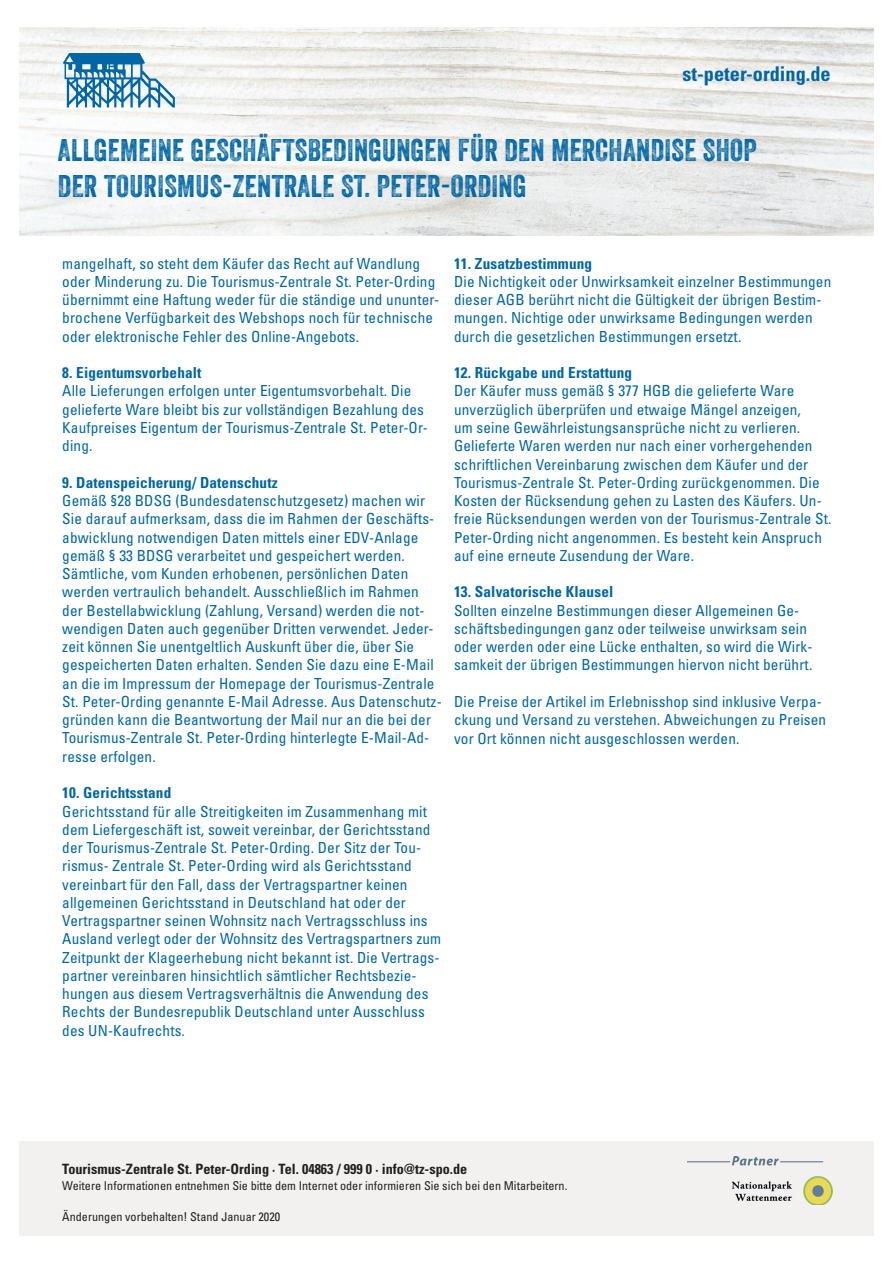
<style>
.page{position:relative;width:893px;height:1263px;background:#fff}
.page>*{position:absolute;margin:0;border:0;box-sizing:border-box;transform-origin:0 0}
.t1{font:30.45px/36.6px "Veneer Two";letter-spacing:.01em;color:#0166a5}
.t2{font:700 condensed 20.25px "Univers LT Std";color:#0166a5}
.t3{font:condensed 15.15px/18.3px "Univers LT Std";letter-spacing:.01em;color:#0166a5}
.t4{font:700 condensed 15.15px "Univers LT Std";letter-spacing:.01em;color:#0166a5}
.t5{font:700 condensed 14.25px "Univers LT Std";color:#231f20}
.t6{font:condensed 12.15px "Univers LT Std";color:#231f20}
</style>
<div class="page">
<div style="left:19px;top:1141px;width:854px;height:95px;background:#f2f1f0"></div>
<img style="left:19px;top:27px;width:854px;height:209px">
<img style="left:64px;top:53px;width:116px;height:56px">
<img style="left:688px;top:1156px;width:144px;height:49px">
<h2 class="t2" style="left:682px;top:64px;width:150px">st-peter-ording.de</h2>
<h1 class="t1" style="left:58px;top:136px;width:700px">ALLGEMEINE GESCHÄFTSBEDINGUNGEN FÜR DEN MERCHANDISE SHOP<br>DER TOURISMUS-ZENTRALE ST. PETER-ORDING</h1>
<p class="t3" style="left:62px;top:255px;width:378px">mangelhaft, so steht dem Käufer das Recht auf Wandlung oder Minderung zu. Die Tourismus-Zentrale St. Peter-Ording übernimmt eine Haftung weder für die ständige und ununter&shy;brochene Verfügbarkeit des Webshops noch für technische oder elektronische Fehler des Online-Angebots.</p>
<p class="t4" style="left:62px;top:366px;width:141px">8. Eigentumsvorbehalt</p>
<p class="t3" style="left:62px;top:383px;width:367px">Alle Lieferungen erfolgen unter Eigentumsvorbehalt. Die gelieferte Ware bleibt bis zur vollständigen Bezahlung des Kaufpreises Eigentum der Tourismus-Zentrale St. Peter-Or&shy;ding.</p>
<p class="t4" style="left:62px;top:475px;width:217px">9. Datenspeicherung/ Datenschutz</p>
<p class="t3" style="left:62px;top:492px;width:381px">Gemäß §28 BDSG (Bundesdatenschutzgesetz) machen wir Sie darauf aufmerksam, dass die im Rahmen der Geschäfts&shy;abwicklung notwendigen Daten mittels einer EDV-Anlage gemäß § 33 BDSG verarbeitet und gespeichert werden.<br>Sämtliche, vom Kunden erhobenen, persönlichen Daten werden vertraulich behandelt. Ausschließlich im Rahmen der Bestellabwicklung (Zahlung, Versand) werden die not&shy;wendigen Daten auch gegenüber Dritten verwendet. Jeder&shy;zeit können Sie unentgeltlich Auskunft über die, über Sie gespeicherten Daten erhalten. Senden Sie dazu eine E-Mail an die im Impressum der Homepage der Tourismus-Zentrale St. Peter-Ording genannte E-Mail Adresse. Aus Datenschutz&shy;gründen kann die Beantwortung der Mail nur an die bei der Tourismus-Zentrale St. Peter-Ording hinterlegte E-Mail-Ad&shy;resse erfolgen.</p>
<p class="t4" style="left:62px;top:786px;width:110px">10. Gerichtsstand</p>
<p class="t3" style="left:62px;top:803px;width:380px">Gerichtsstand für alle Streitigkeiten im Zusammenhang mit dem Liefergeschäft ist, soweit vereinbar, der Gerichtsstand der Tourismus-Zentrale St. Peter-Ording. Der Sitz der Tou&shy;rismus- Zentrale St. Peter-Ording wird als Gerichtsstand vereinbart für den Fall, dass der Vertragspartner keinen allgemeinen Gerichtsstand in Deutschland hat oder der Vertragspartner seinen Wohnsitz nach Vertragsschluss ins Ausland verlegt oder der Wohnsitz des Vertragspartners zum Zeitpunkt der Klageerhebung nicht bekannt ist. Die Vertrags&shy;partner vereinbaren hinsichtlich sämtlicher Rechtsbezie&shy;hungen aus diesem Vertragsverhältnis die Anwendung des Rechts der Bundesrepublik Deutschland unter Ausschluss des UN-Kaufrechts.</p>
<p class="t4" style="left:454px;top:256px;width:140px">11. Zusatzbestimmung</p>
<p class="t3" style="left:454px;top:273px;width:379px">Die Nichtigkeit oder Unwirksamkeit einzelner Bestimmungen dieser AGB berührt nicht die Gültigkeit der übrigen Bestim&shy;mungen. Nichtige oder unwirksame Bedingungen werden durch die gesetzlichen Bestimmungen ersetzt.</p>
<p class="t4" style="left:454px;top:366px;width:180px">12. Rückgabe und Erstattung</p>
<p class="t3" style="left:454px;top:383px;width:379px">Der Käufer muss gemäß § 377 HGB die gelieferte Ware unverzüglich überprüfen und etwaige Mängel anzeigen,<br>um seine Gewährleistungsansprüche nicht zu verlieren.<br>Gelieferte Waren werden nur nach einer vorhergehenden schriftlichen Vereinbarung zwischen dem Käufer und der Tourismus-Zentrale St. Peter-Ording zurückgenommen. Die Kosten der Rücksendung gehen zu Lasten des Käufers. Un&shy;freie Rücksendungen werden von der Tourismus-Zentrale St.<br>Peter-Ording nicht angenommen. Es besteht kein Anspruch auf eine erneute Zusendung der Ware.</p>
<p class="t4" style="left:454px;top:585px;width:161px">13. Salvatorische Klausel</p>
<p class="t3" style="left:454px;top:602px;width:360px">Sollten einzelne Bestimmungen dieser Allgemeinen Ge&shy;schäftsbedingungen ganz oder teilweise unwirksam sein oder werden oder eine Lücke enthalten, so wird die Wirk&shy;samkeit der übrigen Bestimmungen hiervon nicht berührt.</p>
<p class="t3" style="left:454px;top:693px;width:374px">Die Preise der Artikel im Erlebnisshop sind inklusive Verpa&shy;ckung und Versand zu verstehen. Abweichungen zu Preisen vor Ort können nicht ausgeschlossen werden.</p>
<p class="t5" style="left:62px;top:1162px;width:406px">Tourismus-Zentrale St. Peter-Ording · Tel. 04863 / 999 0 · info@tz-spo.de</p>
<p class="t6" style="left:62px;top:1180px;width:506px">Weitere Informationen entnehmen Sie bitte dem Internet oder informieren Sie sich bei den Mitarbeitern.</p>
<p class="t6" style="left:62px;top:1211px;width:219px">Änderungen vorbehalten! Stand Januar 2020</p>
</div>
